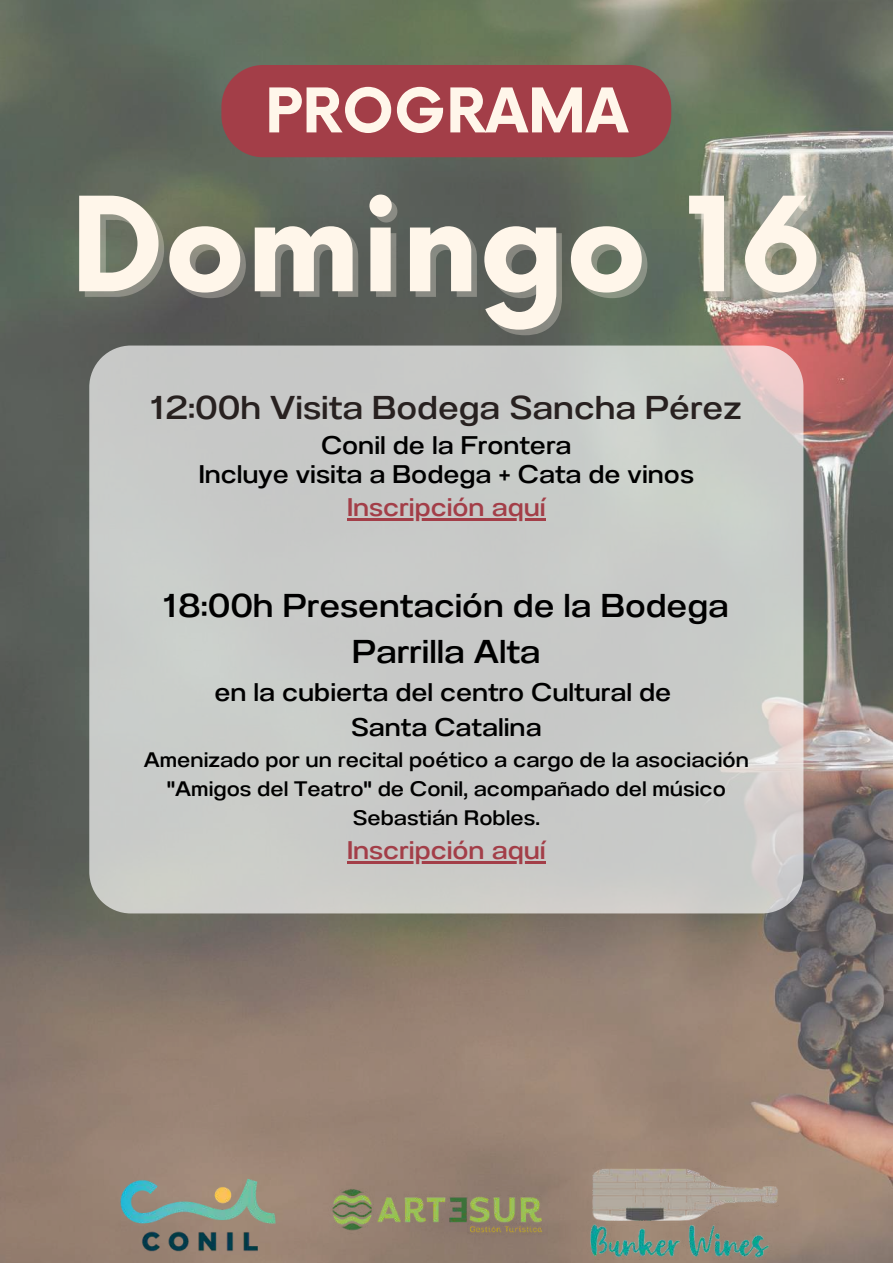
<style>
.page{position:relative;width:893px;height:1264px;background:#fff}
.page>*{position:absolute;margin:0;border:0;box-sizing:border-box;transform-origin:0 0}
.t1{font:700 127.35px "Now";color:#fff6ea}
.t2{font:700 60px "Now";color:#fff6ea}
.t3{font:33px/46px "Anantason Medium Wd 125";color:#000;text-align:center}
.t4{font:33px "Anantason Medium Wd 125";color:#282120}
.t5{font:25.5px/29.2px "Anantason Medium Wd 125";color:#000;text-align:center}
.t6{font:25.5px "Anantason Medium Wd 125";color:#a33e48}
.t7{font:21px/29.2px "Anantason Medium Wd 125";color:#000;text-align:center}
</style>
<div class="page">
<img style="left:0;top:0;width:892px;height:1262px">
<div style="left:89px;top:345px;width:714px;height:568px;background:#c8cac8"></div>
<hr style="left:347px;top:518px;width:198px;height:2px;background:#a33e48">
<hr style="left:347px;top:861px;width:198px;height:2px;background:#a33e48">
<div style="left:221px;top:65px;width:450px;height:92px;background:#a33e48"></div>
<img style="left:109px;top:1164px;width:177px;height:97px">
<img style="left:586px;top:1167px;width:197px;height:92px">
<img style="left:322px;top:1185px;width:235px;height:53px">
<h2 class="t2" style="left:265px;top:78px;width:364px">PROGRAMA</h2>
<h1 class="t1" style="left:70px;top:177px;width:754px">Domingo 16</h1>
<h3 class="t4" style="left:151px;top:388px;width:592px">12:00h Visita Bodega Sancha Pérez</h3>
<p class="t5" style="left:199px;top:430px;width:497px">Conil de la Frontera<br>Incluye visita a Bodega + Cata de vinos</p>
<p class="t6" style="left:347px;top:492px;width:200px">Inscripción aquí</p>
<h3 class="t3" style="left:164px;top:582px;width:566px">18:00h Presentación de la Bodega<br>Parrilla Alta</h3>
<p class="t5" style="left:214px;top:675px;width:458px;line-height:34.8px">en la cubierta del centro Cultural de<br>Santa Catalina</p>
<p class="t7" style="left:144px;top:744px;width:606px">Amenizado por un recital poético a cargo de la asociación "Amigos del Teatro" de Conil, acompañado del músico<br>Sebastián Robles.</p>
<p class="t6" style="left:347px;top:835px;width:200px">Inscripción aquí</p>
</div>
